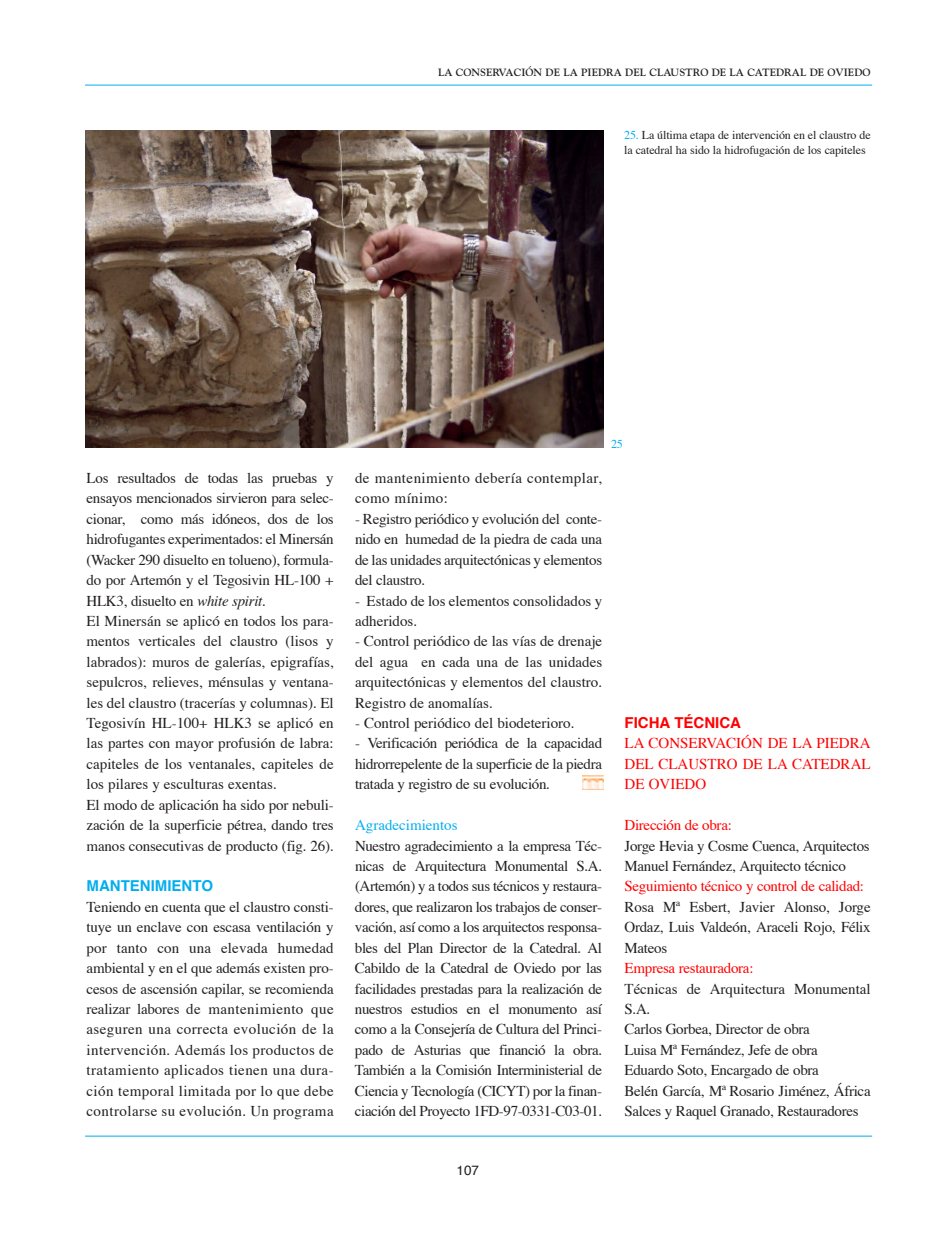
<style>
.page{position:relative;width:936px;height:1234px;background:#fff}
.page>*{position:absolute;margin:0;border:0;box-sizing:border-box;transform-origin:0 0}
.t1{font:15px/20.4px "Times";letter-spacing:-.01em;color:#231f20;text-align:justify}
.t2{font:15px/20.4px "Times";letter-spacing:-.02em;color:#f00;text-align:justify}
.t3{font:15px/20.4px "Times";letter-spacing:.03em;color:#231f20}
.t4{font:15px "Times";color:#00aeef}
.t5{font:700 15px "Helvetica";color:#00aeef}
.t6{font:700 15px "Helvetica";color:#f00}
.t7{font:13.5px "Helvetica";color:#231f20}
.t8{font:12px/15px "Times";letter-spacing:-.01em;color:#231f20}
.t9{font:12px "Times";color:#00aeef}
.t10{font:700 10.5px "Goudy";color:#231f20}
.s1{color:#00aeef}
.s2{font-style:italic}
</style>
<div class="page">
<hr style="left:85px;top:85px;width:787px;height:1px;background:#00aeef">
<hr style="left:85px;top:1135px;width:787px;height:1px;background:#00aeef">
<img style="left:85px;top:131px;width:518px;height:316px">
<img style="left:582px;top:775px;width:21px;height:14px">
<p class="t10" style="left:438px;top:66px;width:434px">LA CONSERVACIÓN DE LA PIEDRA DEL CLAUSTRO DE LA CATEDRAL DE OVIEDO</p>
<p class="t8" style="left:624px;top:128px;width:248px"><span class="s1">25.</span> La última etapa de intervención en el claustro de la catedral ha sido la hidrofugación de los capiteles</p>
<p class="t1" style="left:87px;top:469px;width:249px;text-align:left">Los resultados de todas las pruebas y ensayos mencionados sirvieron para selec&shy;cionar, como más idóneos, dos de los hidrofugantes experimentados: el Minersán (Wacker 290 disuelto en tolueno), formula&shy;do por Artemón y el Tegosivin HL-100 + HLK3, disuelto en <span class="s2">white spirit</span>.<br>El Minersán se aplicó en todos los para&shy;mentos verticales del claustro (lisos y labrados): muros de galerías, epigrafías, sepulcros, relieves, ménsulas y ventana&shy;les del claustro (tracerías y columnas). El Tegosivín HL-100+ HLK3 se aplicó en las partes con mayor profusión de labra: capiteles de los ventanales, capiteles de los pilares y esculturas exentas.<br>El modo de aplicación ha sido por nebuli&shy;zación de la superficie pétrea, dando tres manos consecutivas de producto (fig. 26).</p>
<p class="t5" style="left:87px;top:879px;width:128px">MANTENIMIENTO</p>
<p class="t1" style="left:87px;top:897px;width:249px">Teniendo en cuenta que el claustro consti&shy;tuye un enclave con escasa ventilación y por tanto con una elevada humedad ambiental y en el que además existen pro&shy;cesos de ascensión capilar, se recomienda realizar labores de mantenimiento que aseguren una correcta evolución de la intervención. Además los productos de tratamiento aplicados tienen una dura&shy;ción temporal limitada por lo que debe controlarse su evolución. Un programa</p>
<p class="t9" style="left:611px;top:438px;width:13px">25</p>
<p class="t3" style="left:355px;top:469px;width:249px">de mantenimiento debería contemplar, como mínimo:</p>
<p class="t1" style="left:355px;top:509px;width:249px">- Registro periódico y evolución del conte&shy;nido en humedad de la piedra de cada una de las unidades arquitectónicas y elementos del claustro.</p>
<p class="t1" style="left:355px;top:591px;width:249px">- Estado de los elementos consolidados y adheridos.</p>
<p class="t1" style="left:355px;top:632px;width:249px">- Control periódico de las vías de drenaje del agua en cada una de las unidades arquitectónicas y elementos del claustro.<br>Registro de anomalías.</p>
<p class="t1" style="left:355px;top:714px;width:221px">- Control periódico del biodeterioro.</p>
<p class="t1" style="left:355px;top:734px;width:249px">- Verificación periódica de la capacidad hidrorrepelente de la superficie de la piedra tratada y registro de su evolución.</p>
<p class="t4" style="left:355px;top:818px;width:104px">Agradecimientos</p>
<p class="t1" style="left:355px;top:836px;width:249px">Nuestro agradecimiento a la empresa Téc&shy;nicas de Arquitectura Monumental S.A. (Artemón) y a todos sus técnicos y restaura&shy;dores, que realizaron los trabajos de conser&shy;vación, así como a los arquitectos responsa&shy;bles del Plan Director de la Catedral. Al Cabildo de la Catedral de Oviedo por las facilidades prestadas para la realización de nuestros estudios en el monumento así como a la Consejería de Cultura del Princi&shy;pado de Asturias que financió la obra.<br>También a la Comisión Interministerial de Ciencia y Tecnología (CICYT) por la finan&shy;ciación del Proyecto 1FD-97-0331-C03-01.</p>
<p class="t6" style="left:624px;top:716px;width:118px">FICHA TÉCNICA</p>
<p class="t2" style="left:624px;top:734px;width:247px">LA CONSERVACIÓN DE LA PIEDRA DEL CLAUSTRO DE LA CATEDRAL DE OVIEDO</p>
<p class="t2" style="left:624px;top:816px;width:109px">Dirección de obra:</p>
<p class="t1" style="left:624px;top:836px;width:247px">Jorge Hevia y Cosme Cuenca, Arquitectos<br>Manuel Fernández, Arquitecto técnico</p>
<p class="t2" style="left:624px;top:877px;width:241px">Seguimiento técnico y control de calidad:</p>
<p class="t1" style="left:624px;top:897px;width:247px">Rosa Mª Esbert, Javier Alonso, Jorge Ordaz, Luis Valdeón, Araceli Rojo, Félix Mateos</p>
<p class="t2" style="left:624px;top:958px;width:130px">Empresa restauradora:</p>
<p class="t1" style="left:624px;top:979px;width:247px;text-align:left">Técnicas de Arquitectura Monumental<br>S.A.<br>Carlos Gorbea, Director de obra<br>Luisa Mª Fernández, Jefe de obra<br>Eduardo Soto, Encargado de obra<br>Belén García, Mª Rosario Jiménez, África<br>Salces y Raquel Granado, Restauradores</p>
<p class="t7" style="left:456px;top:1163px;width:24px">107</p>
</div>
